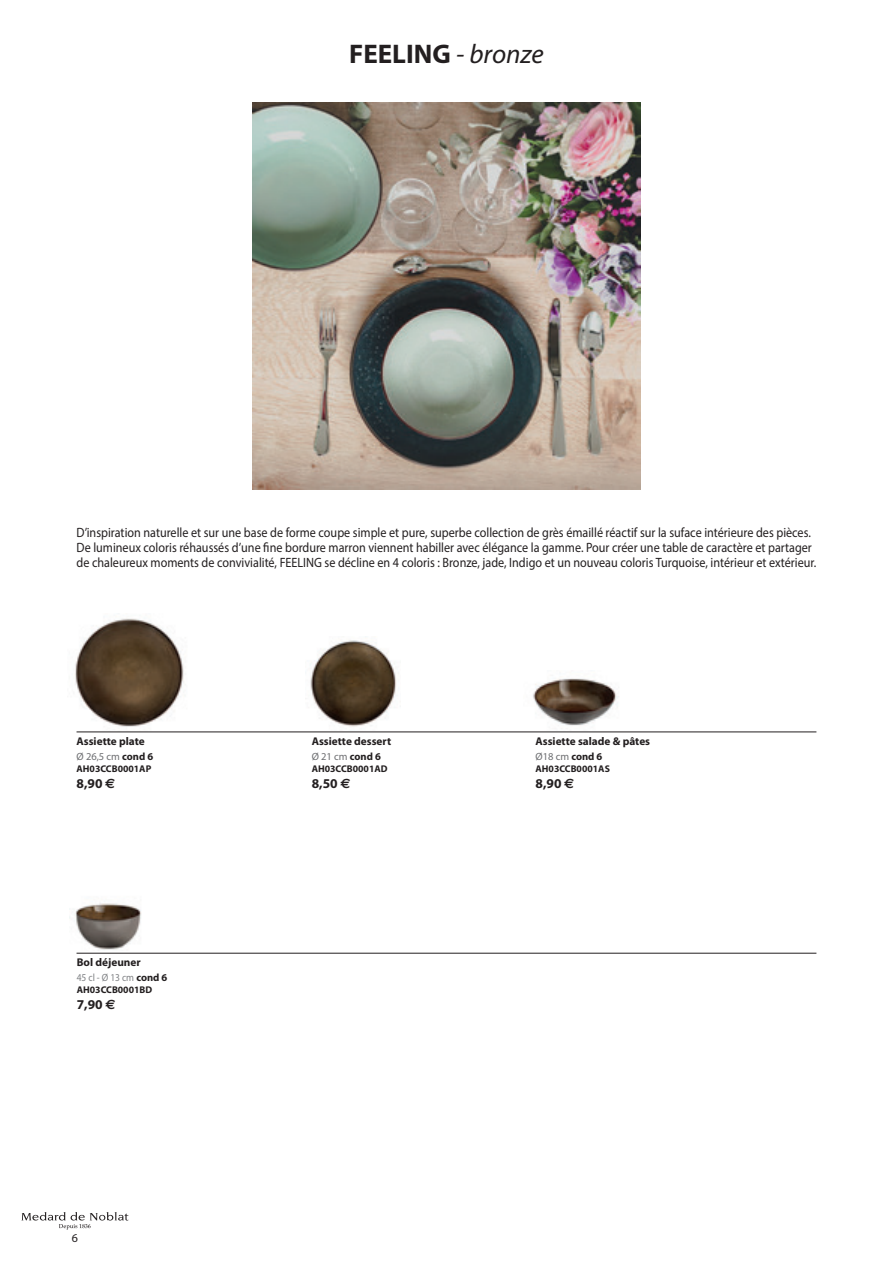
<style>
.page{position:relative;width:893px;height:1263px;background:#fff}
.page>*{position:absolute;margin:0;border:0;box-sizing:border-box;transform-origin:0 0}
.t1{font:700 27px "Myriad Pro";color:#231f20}
.t2{font:13.5px/15px "Myriad Pro";color:#231f20;scale:.9 1}
.t3{font:700 13.5px "Myriad Pro";color:#231f20}
.t4{font:12px "Myriad Pro";color:#231f20}
.t5{font:700 11.25px "Myriad Pro";color:#231f20}
.t6{font:10.5px "Myriad Pro";color:#6c6d70}
.t7{font:10.5px "Myriad Pro";color:#808285;scale:.9 1}
.t8{font:700 9.75px "Myriad Pro";color:#231f20}
.s1{font-weight:400;font-style:italic}
.s2{font-weight:700;color:#231f20}
.s3{font-family:"Euro Sans"}
</style>
<div class="page">
<svg style="left:21px;top:1212px;width:107px;height:17px"></svg>
<img style="left:75px;top:618px;width:109px;height:114px">
<img style="left:310px;top:640px;width:88px;height:87px">
<img style="left:524px;top:678px;width:103px;height:55px">
<img style="left:69px;top:903px;width:73px;height:47px">
<hr style="left:77px;top:731px;width:739px;height:1px;background:#231f20">
<hr style="left:77px;top:953px;width:739px;height:1px;background:#231f20">
<img style="left:253px;top:102px;width:387px;height:387px">
<h1 class="t1" style="left:349px;top:36px;width:196px">FEELING <span class="s1">- bronze</span></h1>
<p class="t2" style="left:77px;top:525px;width:823px">D’inspiration naturelle et sur une base de forme coupe simple et pure, superbe collection de grès émaillé réactif sur la suface intérieure des pièces.<br>De lumineux coloris réhaussés d’une fine bordure marron viennent habiller avec élégance la gamme. Pour créer une table de caractère et partager de chaleureux moments de convivialité, FEELING se décline en 4 coloris : Bronze, jade, Indigo et un nouveau coloris Turquoise, intérieur et extérieur.</p>
<p class="t5" style="left:77px;top:734px;width:70px">Assiette plate</p>
<p class="t6" style="left:77px;top:750px;width:78px">Ø 26,5 cm <span class="s2">cond 6</span></p>
<p class="t8" style="left:77px;top:762px;width:76px">AH03CCB0001AP</p>
<p class="t3" style="left:77px;top:774px;width:40px">8,90 <span class="s3">€</span></p>
<p class="t5" style="left:77px;top:955px;width:65px">Bol déjeuner</p>
<p class="t7" style="left:77px;top:971px;width:102px">45 cl - Ø 13 cm <span class="s2">cond 6</span></p>
<p class="t8" style="left:77px;top:983px;width:77px">AH03CCB0001BD</p>
<p class="t3" style="left:77px;top:996px;width:40px">7,90 <span class="s3">€</span></p>
<p class="t4" style="left:72px;top:1230px;width:8px">6</p>
<p class="t5" style="left:312px;top:734px;width:81px">Assiette dessert</p>
<p class="t6" style="left:312px;top:750px;width:71px">Ø 21 cm <span class="s2">cond 6</span></p>
<p class="t8" style="left:312px;top:762px;width:77px">AH03CCB0001AD</p>
<p class="t3" style="left:312px;top:774px;width:40px">8,50 <span class="s3">€</span></p>
<p class="t5" style="left:535px;top:734px;width:116px">Assiette salade &amp; pâtes</p>
<p class="t6" style="left:535px;top:750px;width:68px">Ø18 cm <span class="s2">cond 6</span></p>
<p class="t8" style="left:535px;top:762px;width:76px">AH03CCB0001AS</p>
<p class="t3" style="left:535px;top:774px;width:40px">8,90 <span class="s3">€</span></p>
</div>
